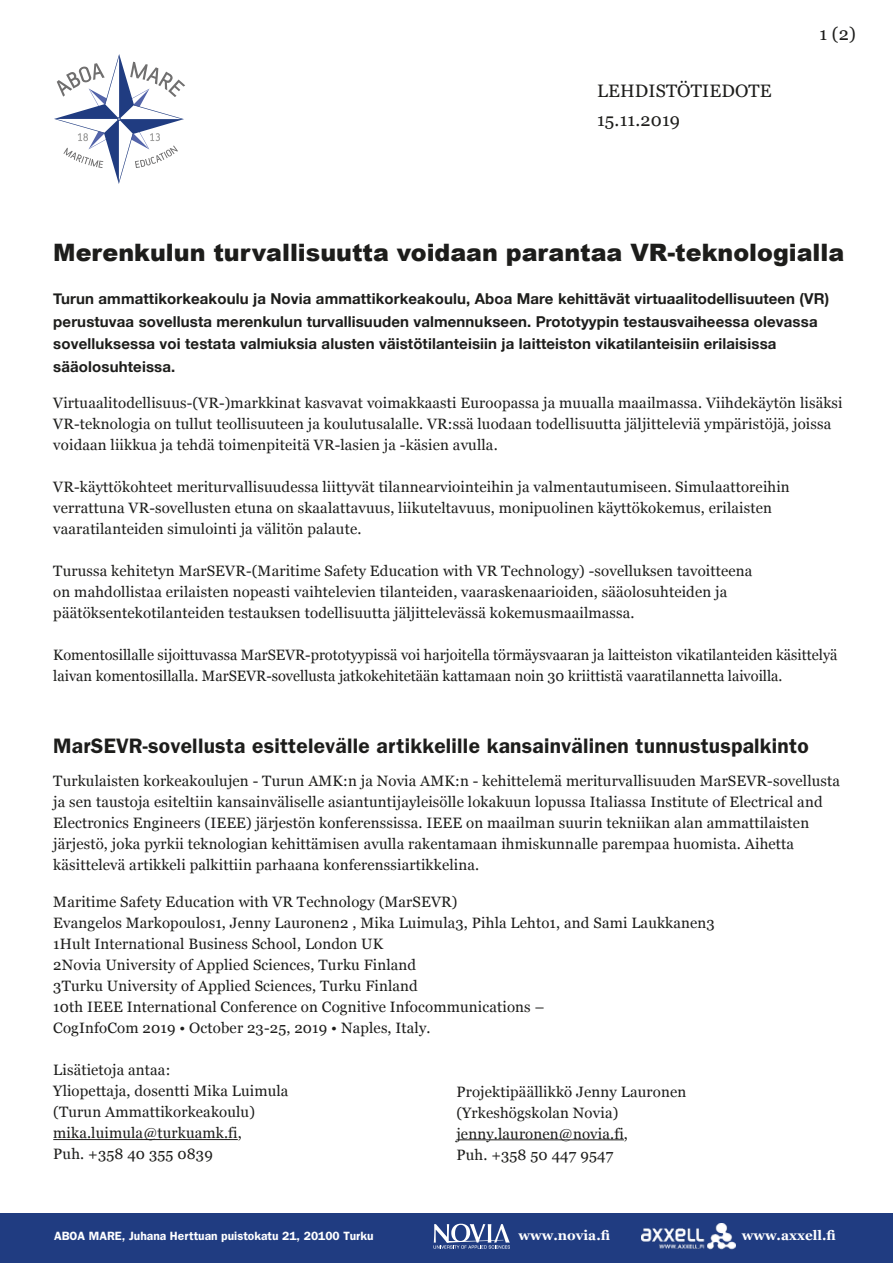
<style>
.page{position:relative;width:893px;height:1263px;background:#fff}
.page>*{position:absolute;margin:0;border:0;box-sizing:border-box;transform-origin:0 0}
.t1{font:900 24px "Arial";color:#1d1d1b}
.t2{font:600 21px "Franklin Gothic";letter-spacing:.01em;color:#1d1d1b}
.t3{font:18px/29.7px "Georgia";letter-spacing:.01em;color:#1d1d1b}
.t4{font:15px/21px "Georgia";letter-spacing:.01em;color:#1d1d1b}
.t5{font:700 15px/22.5px "Helvetica Neue";letter-spacing:.01em;color:#1d1d1b}
.t6{font:700 13.5px "Georgia";color:#fff}
.t7{font:600 12px "Franklin Gothic";color:#fff}
</style>
<div class="page">
<svg style="left:54px;top:54px;width:131px;height:130px"></svg>
<div style="left:0;top:1213px;width:893px;height:50px;background:#203c81"></div>
<img style="left:641px;top:1223px;width:94px;height:27px">
<svg style="left:434px;top:1224px;width:76px;height:24px"></svg>
<hr style="left:53px;top:1139px;width:185px;height:1px;background:#1d1d1b">
<hr style="left:456px;top:1139px;width:168px;height:1px;background:#1d1d1b">
<p class="t3" style="left:597px;top:75px;width:176px">LEHDISTÖTIEDOTE<br>15.11.2019</p>
<p class="t3" style="left:819px;top:18px;width:38px">1 (2)</p>
<h1 class="t1" style="left:53px;top:235px;width:792px">Merenkulun turvallisuutta voidaan parantaa VR-teknologialla</h1>
<p class="t5" style="left:53px;top:288px;width:777px">Turun ammattikorkeakoulu ja Novia ammattikorkeakoulu, Aboa Mare kehittävät virtuaalitodellisuuteen (VR) perustuvaa sovellusta merenkulun turvallisuuden valmennukseen. Prototyypin testausvaiheessa olevassa sovelluksessa voi testata valmiuksia alusten väistötilanteisiin ja laitteiston vikatilanteisiin erilaisissa sääolosuhteissa.</p>
<p class="t4" style="left:53px;top:391px;width:791px">Virtuaalitodellisuus-(VR-)markkinat kasvavat voimakkaasti Euroopassa ja muualla maailmassa. Viihdekäytön lisäksi<br>VR-teknologia on tullut teollisuuteen ja koulutusalalle. VR:ssä luodaan todellisuutta jäljitteleviä ympäristöjä, joissa voidaan liikkua ja tehdä toimenpiteitä VR-lasien ja -käsien avulla.</p>
<p class="t4" style="left:53px;top:475px;width:738px">VR-käyttökohteet meriturvallisuudessa liittyvät tilannearviointeihin ja valmentautumiseen. Simulaattoreihin verrattuna VR-sovellusten etuna on skaalattavuus, liikuteltavuus, monipuolinen käyttökokemus, erilaisten vaaratilanteiden simulointi ja välitön palaute.</p>
<p class="t4" style="left:53px;top:559px;width:701px">Turussa kehitetyn MarSEVR-(Maritime Safety Education with VR Technology) -sovelluksen tavoitteena on mahdollistaa erilaisten nopeasti vaihtelevien tilanteiden, vaaraskenaarioiden, sääolosuhteiden ja päätöksentekotilanteiden testauksen todellisuutta jäljittelevässä kokemusmaailmassa.</p>
<p class="t4" style="left:53px;top:643px;width:786px">Komentosillalle sijoittuvassa MarSEVR-prototyypissä voi harjoitella törmäysvaaran ja laitteiston vikatilanteiden käsittelyä laivan komentosillalla. MarSEVR-sovellusta jatkokehitetään kattamaan noin 30 kriittistä vaaratilannetta laivoilla.</p>
<h2 class="t2" style="left:53px;top:733px;width:757px">MarSEVR-sovellusta esittelevälle artikkelille kansainvälinen tunnustuspalkinto</h2>
<p class="t4" style="left:53px;top:769px;width:788px">Turkulaisten korkeakoulujen - Turun AMK:n ja Novia AMK:n - kehittelemä meriturvallisuuden MarSEVR-sovellusta ja sen taustoja esiteltiin kansainväliselle asiantuntijayleisölle lokakuun lopussa Italiassa Institute of Electrical and Electronics Engineers (IEEE) järjestön konferenssissa. IEEE on maailman suurin tekniikan alan ammattilaisten järjestö, joka pyrkii teknologian kehittämisen avulla rakentamaan ihmiskunnalle parempaa huomista. Aihetta käsittelevä artikkeli palkittiin parhaana konferenssiartikkelina.</p>
<p class="t4" style="left:53px;top:891px;width:663px">Maritime Safety Education with VR Technology (MarSEVR)<br>Evangelos Markopoulos1, Jenny Lauronen2 , Mika Luimula3, Pihla Lehto1, and Sami Laukkanen3<br>1Hult International Business School, London UK<br>2Novia University of Applied Sciences, Turku Finland<br>3Turku University of Applied Sciences, Turku Finland<br>10th IEEE International Conference on Cognitive Infocommunications –<br>CogInfoCom 2019 • October 23-25, 2019 • Naples, Italy.</p>
<p class="t4" style="left:53px;top:1059px;width:237px">Lisätietoja antaa:<br>Yliopettaja, dosentti Mika Luimula (Turun Ammattikorkeakoulu) mika.luimula@turkuamk.fi,<br>Puh. +358 40 355 0839</p>
<p class="t4" style="left:456px;top:1080px;width:231px">Projektipäällikkö Jenny Lauronen (Yrkeshögskolan Novia) jenny.lauronen@novia.fi,<br>Puh. +358 50 447 9547</p>
<p class="t7" style="left:54px;top:1229px;width:321px">ABOA MARE, Juhana Herttuan puistokatu 21, 20100 Turku</p>
<p class="t6" style="left:519px;top:1225px;width:93px">www.novia.fi</p>
<p class="t6" style="left:742px;top:1225px;width:96px">www.axxell.fi</p>
</div>
